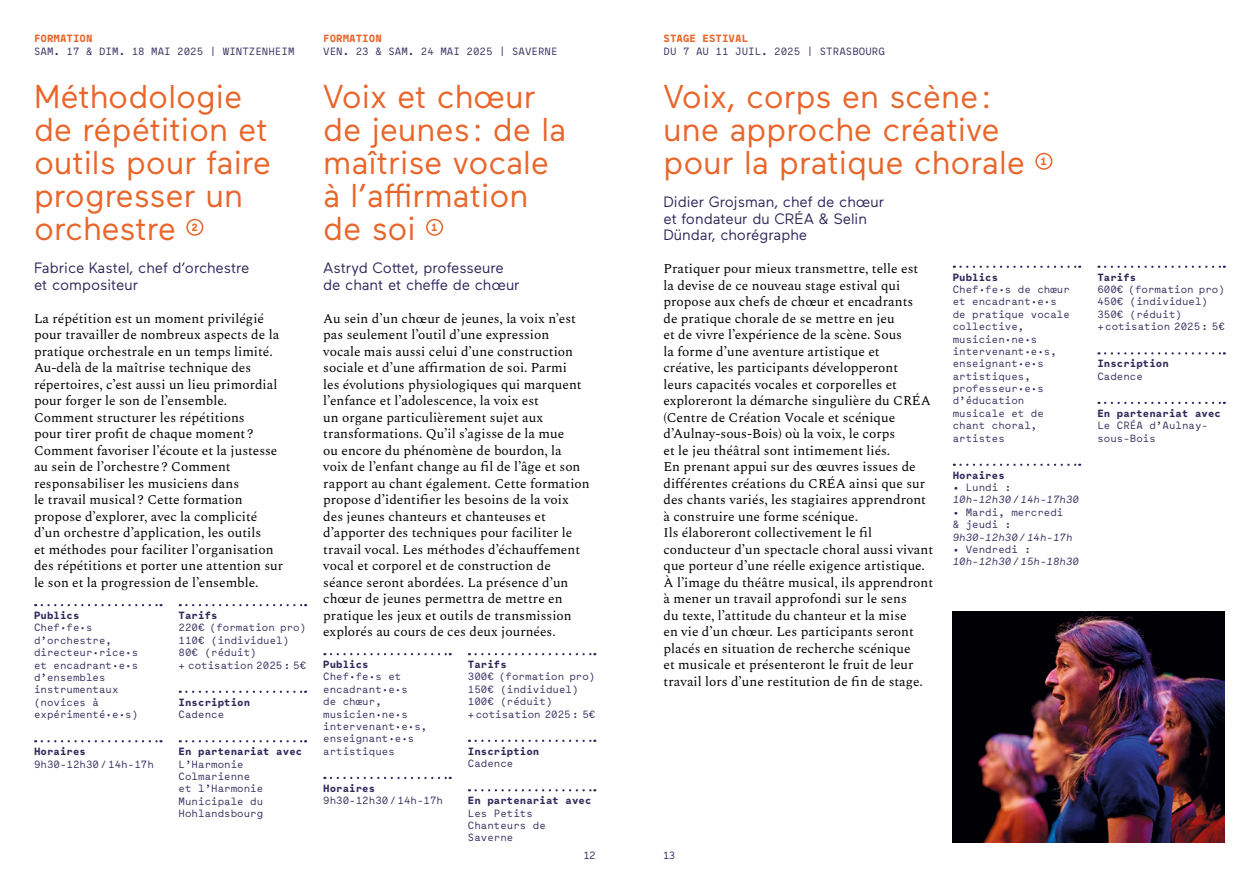
<style>
.page{position:relative;width:1259px;height:893px;background:#fff}
.page>*{position:absolute;margin:0;border:0;box-sizing:border-box;transform-origin:0 0}
.t1{font:33px/33px "Maax";color:#e8662b}
.t2{font:15px/16.5px "Maax";color:#2f295b}
.t3{font:13.5px/16.5px "Spectral";color:#000}
.t4{font:10.5px/12.5px "Maax Mono";color:#2f295b}
.t5{font:700 10.5px "Maax Mono";color:#2f295b}
.t6{font:italic 10.5px "Maax Mono";color:#2f295b}
.t7{font:700 10.5px "Maax Mono";color:#e8662b}
.t8{font:10.5px "Maax";color:#2f295b}
</style>
<div class="page">
<div style="left:1035px;top:153px;width:17px;height:17px;border:2px solid #e8662b;border-radius:50%"></div>
<div style="left:426px;top:219px;width:17px;height:17px;border:2px solid #e8662b;border-radius:50%"></div>
<svg style="left:331px;top:653px;width:120px;height:2px"></svg>
<svg style="left:331px;top:777px;width:120px;height:2px"></svg>
<svg style="left:469px;top:653px;width:126px;height:2px"></svg>
<svg style="left:469px;top:740px;width:126px;height:2px"></svg>
<svg style="left:469px;top:789px;width:126px;height:2px"></svg>
<svg style="left:954px;top:266px;width:126px;height:2px"></svg>
<svg style="left:954px;top:464px;width:126px;height:2px"></svg>
<svg style="left:1105px;top:266px;width:119px;height:2px"></svg>
<svg style="left:1105px;top:352px;width:119px;height:2px"></svg>
<svg style="left:1105px;top:402px;width:119px;height:2px"></svg>
<div style="left:186px;top:219px;width:17px;height:17px;border:2px solid #e8662b;border-radius:50%"></div>
<svg style="left:42px;top:604px;width:119px;height:2px"></svg>
<svg style="left:42px;top:740px;width:119px;height:2px"></svg>
<svg style="left:180px;top:604px;width:126px;height:2px"></svg>
<svg style="left:180px;top:691px;width:126px;height:2px"></svg>
<svg style="left:180px;top:740px;width:126px;height:2px"></svg>
<img style="left:952px;top:612px;width:273px;height:231px">
<p class="t7" style="left:34px;top:31px;width:60px">FORMATION</p>
<p class="t4" style="left:34px;top:44px;width:262px">SAM. 17 &amp; DIM. 18 MAI 2025 | WINTZENHEIM</p>
<h1 class="t1" style="left:34px;top:79px;width:239px">Méthodologie de répétition et outils pour faire progresser un orchestre</h1>
<p class="t7" style="left:192px;top:220px;width:8px">2</p>
<p class="t2" style="left:34px;top:259px;width:217px">Fabrice Kastel, chef d’orchestre et compositeur</p>
<p class="t3" style="left:34px;top:310px;width:251px">La répétition est un moment privilégié pour travailler de nombreux aspects de la pratique orchestrale en un temps limité.<br>Au-delà de la maîtrise technique des répertoires, c’est aussi un lieu primordial pour forger le son de l’ensemble.<br>Comment structurer les répétitions<br>pour tirer profit de chaque moment ?<br>Comment favoriser l’écoute et la justesse au sein de l’orchestre ? Comment responsabiliser les musiciens dans<br>le travail musical ? Cette formation propose d’explorer, avec la complicité d’un orchestre d’application, les outils<br>et méthodes pour faciliter l’organisation des répétitions et porter une attention sur le son et la progression de l’ensemble.</p>
<p class="t5" style="left:34px;top:608px;width:47px">Publics</p>
<p class="t4" style="left:34px;top:621px;width:106px">Chef·fe·s d’orchestre, directeur·rice·s et encadrant·e·s d’ensembles instrumentaux (novices à expérimenté·e·s)</p>
<p class="t5" style="left:34px;top:744px;width:54px">Horaires</p>
<p class="t4" style="left:34px;top:757px;width:121px">9h30-12h30/14h-17h</p>
<p class="t5" style="left:179px;top:608px;width:41px">Tarifs</p>
<p class="t4" style="left:179px;top:621px;width:129px">220€ (formation pro)<br>110€ (individuel)<br>80€ (réduit)<br>+ cotisation 2025: 5€</p>
<p class="t5" style="left:179px;top:695px;width:73px">Inscription</p>
<p class="t4" style="left:179px;top:708px;width:47px">Cadence</p>
<p class="t5" style="left:179px;top:744px;width:125px">En partenariat avec</p>
<p class="t4" style="left:179px;top:757px;width:86px">L’Harmonie<br>Colmarienne et l’Harmonie<br>Municipale du<br>Hohlandsbourg</p>
<p class="t7" style="left:323px;top:31px;width:60px">FORMATION</p>
<p class="t4" style="left:323px;top:44px;width:236px">VEN. 23 &amp; SAM. 24 MAI 2025 | SAVERNE</p>
<h1 class="t1" style="left:323px;top:79px;width:244px">Voix et chœur de jeunes : de la maîtrise vocale à l’affirmation de soi</h1>
<p class="t7" style="left:431px;top:220px;width:8px">1</p>
<p class="t2" style="left:323px;top:259px;width:198px">Astryd Cottet, professeure de chant et cheffe de chœur</p>
<p class="t3" style="left:323px;top:310px;width:268px">Au sein d’un chœur de jeunes, la voix n’est pas seulement l’outil d’une expression vocale mais aussi celui d’une construction sociale et d’une affirmation de soi. Parmi<br>les évolutions physiologiques qui marquent l’enfance et l’adolescence, la voix est<br>un organe particulièrement sujet aux transformations. Qu’il s’agisse de la mue<br>ou encore du phénomène de bourdon, la voix de l’enfant change au fil de l’âge et son rapport au chant également. Cette formation propose d’identifier les besoins de la voix des jeunes chanteurs et chanteuses et d’apporter des techniques pour faciliter le travail vocal. Les méthodes d’échauffement vocal et corporel et de construction de séance seront abordées. La présence d’un chœur de jeunes permettra de mettre en pratique les jeux et outils de transmission explorés au cours de ces deux journées.</p>
<p class="t5" style="left:323px;top:657px;width:47px">Publics</p>
<p class="t4" style="left:323px;top:670px;width:106px">Chef·fe·s et encadrant·e·s<br>de chœur, musicien·ne·s intervenant·e·s, enseignant·e·s artistiques</p>
<p class="t5" style="left:323px;top:781px;width:54px">Horaires</p>
<p class="t4" style="left:323px;top:794px;width:121px">9h30-12h30/14h-17h</p>
<p class="t5" style="left:468px;top:657px;width:41px">Tarifs</p>
<p class="t4" style="left:468px;top:670px;width:129px">300€ (formation pro)<br>150€ (individuel)<br>100€ (réduit) +cotisation 2025: 5€</p>
<p class="t5" style="left:468px;top:744px;width:73px">Inscription</p>
<p class="t4" style="left:468px;top:757px;width:47px">Cadence</p>
<p class="t5" style="left:468px;top:793px;width:125px">En partenariat avec</p>
<p class="t4" style="left:468px;top:806px;width:80px">Les Petits<br>Chanteurs de<br>Saverne</p>
<p class="t7" style="left:663px;top:31px;width:86px">STAGE ESTIVAL</p>
<p class="t4" style="left:663px;top:44px;width:223px">DU 7 AU 11 JUIL. 2025 | STRASBOURG</p>
<h1 class="t1" style="left:663px;top:79px;width:363px">Voix, corps en scène : une approche créative pour la pratique chorale</h1>
<p class="t7" style="left:1040px;top:154px;width:8px">1</p>
<p class="t2" style="left:663px;top:193px;width:222px">Didier Grojsman, chef de chœur et fondateur du CRÉA &amp; Selin<br>Dündar, chorégraphe</p>
<p class="t3" style="left:663px;top:261px;width:271px">Pratiquer pour mieux transmettre, telle est<br>la devise de ce nouveau stage estival qui propose aux chefs de chœur et encadrants<br>de pratique chorale de se mettre en jeu<br>et de vivre l’expérience de la scène. Sous<br>la forme d’une aventure artistique et créative, les participants développeront<br>leurs capacités vocales et corporelles et exploreront la démarche singulière du CRÉA (Centre de Création Vocale et scénique d’Aulnay-sous-Bois) où la voix, le corps<br>et le jeu théâtral sont intimement liés.<br>En prenant appui sur des œuvres issues de différentes créations du CRÉA ainsi que sur des chants variés, les stagiaires apprendront à construire une forme scénique.<br>Ils élaboreront collectivement le fil conducteur d’un spectacle choral aussi vivant que porteur d’une réelle exigence artistique.<br>À l’image du théâtre musical, ils apprendront à mener un travail approfondi sur le sens<br>du texte, l’attitude du chanteur et la mise<br>en vie d’un chœur. Les participants seront placés en situation de recherche scénique<br>et musicale et présenteront le fruit de leur travail lors d’une restitution de fin de stage.</p>
<p class="t5" style="left:952px;top:270px;width:47px">Publics</p>
<p class="t4" style="left:952px;top:283px;width:119px">Chef·fe·s de chœur et encadrant·e·s de pratique vocale collective, musicien·ne·s intervenant·e·s, enseignant·e·s artistiques, professeur·e·s d’éducation musicale et de chant choral, artistes</p>
<p class="t5" style="left:952px;top:468px;width:54px">Horaires</p>
<p class="t4" style="left:952px;top:481px;width:60px">• Lundi :</p>
<p class="t6" style="left:952px;top:493px;width:128px">10h-12h30/14h-17h30</p>
<p class="t4" style="left:952px;top:505px;width:112px">• Mardi, mercredi &amp; jeudi :</p>
<p class="t6" style="left:952px;top:530px;width:121px">9h30-12h30/14h-17h</p>
<p class="t4" style="left:952px;top:543px;width:80px">• Vendredi :</p>
<p class="t6" style="left:952px;top:554px;width:128px">10h-12h30/15h-18h30</p>
<p class="t8" style="left:584px;top:849px;width:13px">12</p>
<p class="t8" style="left:663px;top:849px;width:13px">13</p>
<p class="t5" style="left:1097px;top:270px;width:41px">Tarifs</p>
<p class="t4" style="left:1097px;top:283px;width:129px">600€ (formation pro)<br>450€ (individuel)<br>350€ (réduit) +cotisation 2025: 5€</p>
<p class="t5" style="left:1097px;top:356px;width:73px">Inscription</p>
<p class="t4" style="left:1097px;top:369px;width:47px">Cadence</p>
<p class="t5" style="left:1097px;top:406px;width:125px">En partenariat avec</p>
<p class="t4" style="left:1097px;top:419px;width:112px">Le CRÉA d’Aulnay&shy;sous-Bois</p>
</div>
